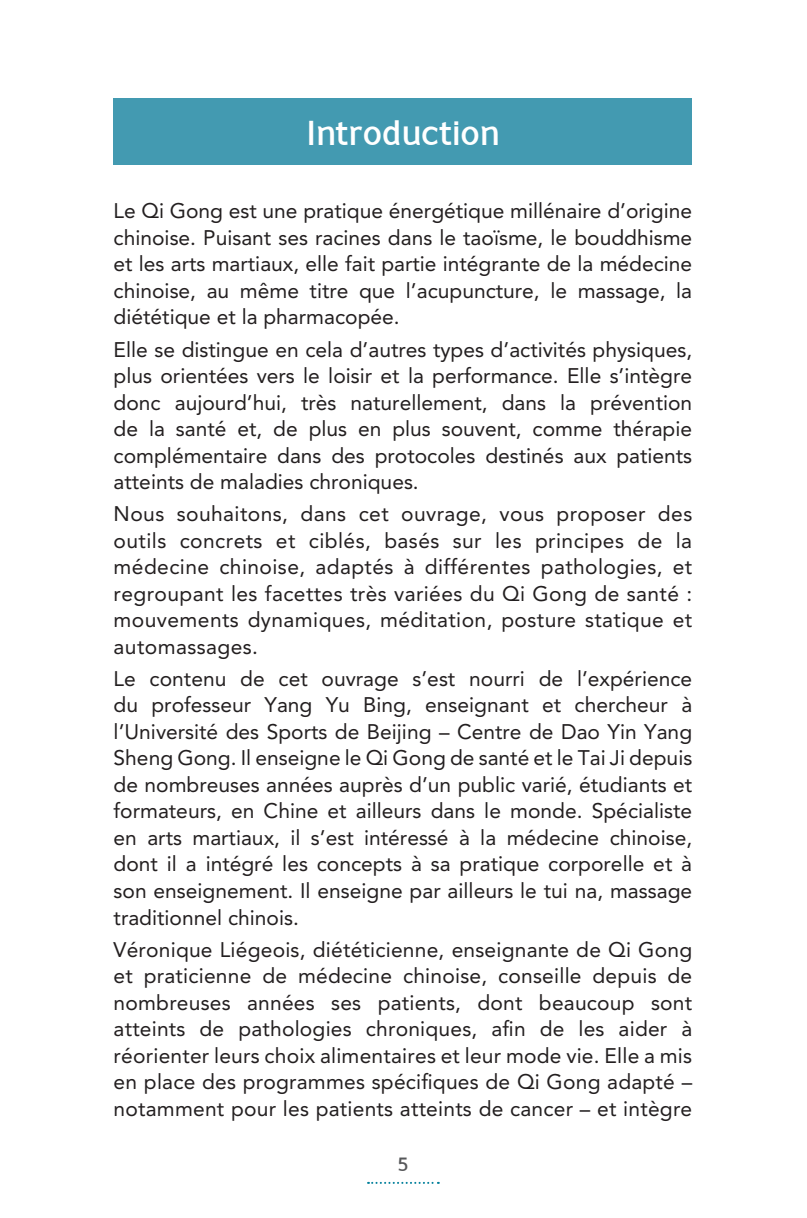
<style>
.page{position:relative;width:807px;height:1218px;background:#fff}
.page>*{position:absolute;margin:0;border:0;box-sizing:border-box;transform-origin:0 0}
.t1{font:700 36px "Latinaires";color:#fff}
.t2{font:21px/26.6px "Avenir LT Std";color:#231f20;text-align:justify}
.t3{font:700 20px "Latinaires";color:#57585a}
</style>
<div class="page">
<svg style="left:368px;top:1182px;width:71px;height:2px"></svg>
<div style="left:114px;top:98px;width:578px;height:67px;background:#439ab1"></div>
<h1 class="t1" style="left:306px;top:114px;width:194px">Introduction</h1>
<p class="t2" style="left:114px;top:198px;width:580px">Le Qi Gong est une pratique énergétique millénaire d’origine chinoise. Puisant ses racines dans le taoïsme, le bouddhisme et les arts martiaux, elle fait partie intégrante de la médecine chinoise, au même titre que l’acupuncture, le massage, la diététique et la pharmacopée.</p>
<p class="t2" style="left:114px;top:336px;width:580px">Elle se distingue en cela d’autres types d’activités physiques, plus orientées vers le loisir et la performance. Elle s’intègre donc aujourd’hui, très naturellement, dans la prévention de la santé et, de plus en plus souvent, comme thérapie complémentaire dans des protocoles destinés aux patients atteints de maladies chroniques.</p>
<p class="t2" style="left:114px;top:501px;width:580px">Nous souhaitons, dans cet ouvrage, vous proposer des outils concrets et ciblés, basés sur les principes de la médecine chinoise, adaptés à différentes pathologies, et regroupant les facettes très variées du Qi Gong de santé : mouvements dynamiques, méditation, posture statique et automassages.</p>
<p class="t2" style="left:114px;top:665px;width:580px">Le contenu de cet ouvrage s’est nourri de l’expérience du professeur Yang Yu Bing, enseignant et chercheur à l’Université des Sports de Beijing – Centre de Dao Yin Yang Sheng Gong. Il enseigne le Qi Gong de santé et le Tai Ji depuis de nombreuses années auprès d’un public varié, étudiants et formateurs, en Chine et ailleurs dans le monde. Spécialiste en arts martiaux, il s’est intéressé à la médecine chinoise, dont il a intégré les concepts à sa pratique corporelle et à son enseignement. Il enseigne par ailleurs le tui na, massage traditionnel chinois.</p>
<p class="t2" style="left:114px;top:936px;width:580px">Véronique Liégeois, diététicienne, enseignante de Qi Gong et praticienne de médecine chinoise, conseille depuis de nombreuses années ses patients, dont beaucoup sont atteints de pathologies chroniques, afin de les aider à réorienter leurs choix alimentaires et leur mode vie. Elle a mis en place des programmes spécifiques de Qi Gong adapté – notamment pour les patients atteints de cancer – et intègre</p>
<p class="t3" style="left:397px;top:1153px;width:12px">5</p>
</div>
